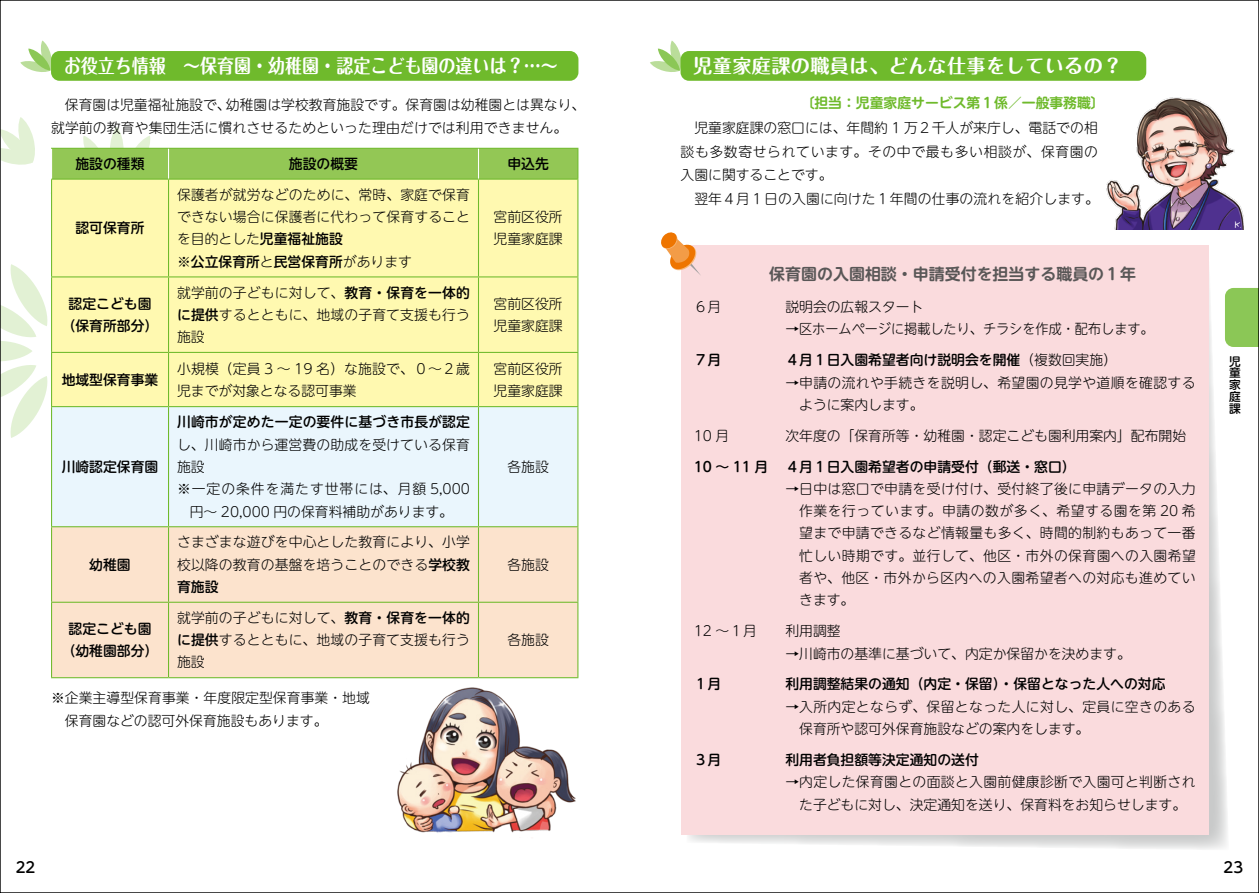
<style>
.page{position:relative;width:1259px;height:893px;background:#fff}
.page>*{position:absolute;margin:0;border:0;box-sizing:border-box;transform-origin:0 0}
.t1{font:700 19.2px "Maru Fo Pro";letter-spacing:.01em;color:#fff;scale:.89 1}
.t2{font:700 19.2px "Maru Fo Pro";letter-spacing:.01em;color:#fff}
.t3{font:700 15.9px "UD Shin M Go Pro De";color:#595757}
.t4{font:500 14.85px "UD Shin M Go Pro";color:#000}
.t5{font:300 13.8px/22.4px "UD Shin M Go Pro";letter-spacing:.01em;color:#000}
.t6{font:500 13.8px/22.4px "UD Shin M Go Pro";color:#000;text-align:center}
.t7{font:300 13.8px "UD Shin M Go Pro";letter-spacing:.07em;color:#000}
.t8{font:700 13.8px "UD Shin M Go Pro De";color:#6fba2c}
.t9{font:500 11.7px/11.7px "UD Shin M Go Pro";color:#000;text-align:justify}
.s1{font-weight:500}
.s2{font-weight:300}
</style>
<div class="page">
<div style="left:1229px;top:288px;width:28px;height:59px;background:#8bc756"></div>
<svg style="left:686px;top:261px;width:543px;height:588px"></svg>
<svg style="left:2px;top:264px;width:46px;height:174px"></svg>
<svg style="left:2px;top:117px;width:33px;height:48px"></svg>
<div style="left:50px;top:186px;width:48px;height:14px;background:#fafcf8;border-radius:50%"></div>
<svg style="left:110px;top:127px;width:14px;height:47px"></svg>
<div style="left:51px;top:51px;width:527px;height:30px;background:#6fba2c;border-radius:9px"></div>
<svg style="left:52px;top:136px;width:526px;height:43px"></svg>
<div style="left:52px;top:180px;width:525px;height:226px;background:#fff9b0"></div>
<div style="left:52px;top:407px;width:525px;height:119px;background:#eaf6fd"></div>
<div style="left:52px;top:527px;width:525px;height:150px;background:#fce3cd"></div>
<hr style="left:51px;top:148px;width:117px;height:1px;background:#6fba2c">
<hr style="left:168px;top:148px;width:310px;height:1px;background:#6fba2c">
<hr style="left:478px;top:148px;width:100px;height:1px;background:#6fba2c">
<hr style="left:577px;top:149px;width:1px;height:30px;background:#6fba2c">
<hr style="left:51px;top:179px;width:117px;height:1px;background:#6fba2c">
<hr style="left:51px;top:180px;width:1px;height:96px;background:#6fba2c">
<hr style="left:168px;top:179px;width:310px;height:1px;background:#6fba2c">
<hr style="left:168px;top:180px;width:1px;height:96px;background:#6fba2c">
<hr style="left:478px;top:179px;width:100px;height:1px;background:#6fba2c">
<hr style="left:478px;top:180px;width:1px;height:96px;background:#6fba2c">
<hr style="left:577px;top:180px;width:1px;height:96px;background:#6fba2c">
<hr style="left:51px;top:276px;width:117px;height:1px;background:#6fba2c">
<hr style="left:51px;top:277px;width:1px;height:75px;background:#6fba2c">
<hr style="left:168px;top:276px;width:310px;height:1px;background:#6fba2c">
<hr style="left:168px;top:277px;width:1px;height:75px;background:#6fba2c">
<hr style="left:478px;top:276px;width:100px;height:1px;background:#6fba2c">
<hr style="left:478px;top:277px;width:1px;height:75px;background:#6fba2c">
<hr style="left:577px;top:277px;width:1px;height:75px;background:#6fba2c">
<hr style="left:51px;top:352px;width:117px;height:1px;background:#6fba2c">
<hr style="left:51px;top:353px;width:1px;height:53px;background:#6fba2c">
<hr style="left:168px;top:352px;width:310px;height:1px;background:#6fba2c">
<hr style="left:168px;top:353px;width:1px;height:53px;background:#6fba2c">
<hr style="left:478px;top:352px;width:100px;height:1px;background:#6fba2c">
<hr style="left:478px;top:353px;width:1px;height:53px;background:#6fba2c">
<hr style="left:577px;top:353px;width:1px;height:53px;background:#6fba2c">
<hr style="left:51px;top:406px;width:117px;height:1px;background:#6fba2c">
<hr style="left:51px;top:407px;width:1px;height:119px;background:#6fba2c">
<hr style="left:168px;top:406px;width:310px;height:1px;background:#6fba2c">
<hr style="left:168px;top:407px;width:1px;height:119px;background:#6fba2c">
<hr style="left:478px;top:406px;width:100px;height:1px;background:#6fba2c">
<hr style="left:478px;top:407px;width:1px;height:119px;background:#6fba2c">
<hr style="left:577px;top:407px;width:1px;height:119px;background:#6fba2c">
<hr style="left:51px;top:526px;width:117px;height:1px;background:#6fba2c">
<hr style="left:51px;top:527px;width:1px;height:75px;background:#6fba2c">
<hr style="left:168px;top:526px;width:310px;height:1px;background:#6fba2c">
<hr style="left:168px;top:527px;width:1px;height:75px;background:#6fba2c">
<hr style="left:478px;top:526px;width:100px;height:1px;background:#6fba2c">
<hr style="left:478px;top:527px;width:1px;height:75px;background:#6fba2c">
<hr style="left:577px;top:527px;width:1px;height:75px;background:#6fba2c">
<hr style="left:51px;top:602px;width:117px;height:1px;background:#6fba2c">
<hr style="left:51px;top:603px;width:1px;height:74px;background:#6fba2c">
<hr style="left:168px;top:602px;width:310px;height:1px;background:#6fba2c">
<hr style="left:168px;top:603px;width:1px;height:74px;background:#6fba2c">
<hr style="left:478px;top:602px;width:100px;height:1px;background:#6fba2c">
<hr style="left:478px;top:603px;width:1px;height:74px;background:#6fba2c">
<hr style="left:577px;top:603px;width:1px;height:74px;background:#6fba2c">
<hr style="left:51px;top:677px;width:117px;height:1px;background:#6fba2c">
<hr style="left:168px;top:677px;width:310px;height:1px;background:#6fba2c">
<hr style="left:478px;top:677px;width:100px;height:1px;background:#6fba2c">
<hr style="left:168px;top:149px;width:1px;height:30px;background:#fff">
<hr style="left:478px;top:149px;width:1px;height:30px;background:#fff">
<div style="left:680px;top:51px;width:466px;height:30px;background:#6fba2c;border-radius:9px"></div>
<div style="left:681px;top:245px;width:527px;height:589px;background:#fadbdd"></div>
<img style="left:1106px;top:97px;width:138px;height:133px">
<svg style="left:650px;top:41px;width:32px;height:32px"></svg>
<svg style="left:20px;top:41px;width:32px;height:32px"></svg>
<svg style="left:661px;top:232px;width:40px;height:43px"></svg>
<img style="left:397px;top:687px;width:179px;height:146px">
<h1 class="t1" style="left:64px;top:51px;width:556px">お役立ち情報　～保育園・幼稚園・認定こども園の違いは？…～</h1>
<p class="t5" style="left:51px;top:92px;width:536px;line-height:23.4px">　保育園は児童福祉施設で、幼稚園は学校教育施設です。保育園は幼稚園とは異なり、就学前の教育や集団生活に慣れさせるためといった理由だけでは利用できません。</p>
<p class="t6" style="left:75px;top:152px;width:71px">施設の種類</p>
<p class="t6" style="left:289px;top:152px;width:71px">施設の概要</p>
<p class="t6" style="left:507px;top:152px;width:43px">申込先</p>
<p class="t6" style="left:75px;top:216px;width:71px">認可保育所</p>
<p class="t5" style="left:177px;top:183px;width:294px">保護者が就労などのために、常時、家庭で保育できない場合に保護者に代わって保育することを目的とした<span class="s1">児童福祉施設<br>※公立保育所</span>と<span class="s1">民営保育所</span>があります</p>
<p class="t5" style="left:493px;top:205px;width:71px">宮前区役所児童家庭課</p>
<p class="t6" style="left:62px;top:292px;width:98px">認定こども園（保育所部分）</p>
<p class="t5" style="left:177px;top:280px;width:294px;text-align:justify">就学前の子どもに対して、<span class="s1">教育・保育を一体的に提供</span>するとともに、地域の子育て支援も行う施設</p>
<p class="t5" style="left:493px;top:292px;width:71px">宮前区役所児童家庭課</p>
<p class="t6" style="left:62px;top:368px;width:98px">地域型保育事業</p>
<p class="t5" style="left:177px;top:356px;width:294px">小規模（定員 3 ～ 19 名）な施設で、０～２歳児までが対象となる認可事業</p>
<p class="t5" style="left:493px;top:356px;width:71px">宮前区役所児童家庭課</p>
<p class="t6" style="left:62px;top:455px;width:98px">川崎認定保育園</p>
<p class="t6" style="left:89px;top:553px;width:43px">幼稚園</p>
<p class="t6" style="left:177px;top:410px;width:294px">川崎市が定めた一定の要件に基づき市長が認定</p>
<p class="t5" style="left:177px;top:432px;width:294px">し、川崎市から運営費の助成を受けている保育</p>
<p class="t5" style="left:177px;top:455px;width:29px">施設</p>
<p class="t7" style="left:177px;top:478px;width:294px">※一定の条件を満たす世帯には、月額 5,000</p>
<p class="t5" style="left:190px;top:499px;width:265px">円〜 20,000 円の保育料補助があります。</p>
<p class="t5" style="left:177px;top:530px;width:294px;text-align:justify">さまざまな遊びを中心とした教育により、小学校以降の教育の基盤を培うことのできる<span class="s1">学校教育施設</span></p>
<p class="t6" style="left:62px;top:617px;width:98px">認定こども園（幼稚園部分）</p>
<p class="t5" style="left:177px;top:606px;width:294px;text-align:justify">就学前の子どもに対して、<span class="s1">教育・保育を一体的に提供</span>するとともに、地域の子育て支援も行う施設</p>
<p class="t5" style="left:65px;top:685px;width:307px;line-height:23.4px;text-indent:-14px">※企業主導型保育事業・年度限定型保育事業・地域保育園などの認可外保育施設もあります。</p>
<p class="t5" style="left:507px;top:455px;width:43px">各施設</p>
<p class="t5" style="left:507px;top:553px;width:43px">各施設</p>
<p class="t5" style="left:507px;top:628px;width:43px">各施設</p>
<h1 class="t2" style="left:693px;top:51px;width:430px">児童家庭課の職員は、どんな仕事をしているの？</h1>
<p class="t8" style="left:800px;top:91px;width:306px">〔担当：児童家庭サービス第１係／一般事務職〕</p>
<p class="t5" style="left:680px;top:116px;width:420px;line-height:23.4px">　児童家庭課の窓口には、年間約 1 万２千人が来庁し、電話での相談も多数寄せられています。その中で最も多い相談が、保育園の入園に関することです。<br>　翌年４月１日の入園に向けた１年間の仕事の流れを紹介します。</p>
<p class="t3" style="left:753px;top:261px;width:384px">　保育園の入園相談・申請受付を担当する職員の１年</p>
<p class="t5" style="left:694px;top:295px;width:29px">６月</p>
<p class="t5" style="left:785px;top:295px;width:140px">説明会の広報スタート</p>
<p class="t5" style="left:785px;top:317px;width:370px">→区ホームページに掲載したり、チラシを作成・配布します。</p>
<p class="t6" style="left:694px;top:348px;width:29px">７月</p>
<p class="t6" style="left:785px;top:348px;width:333px">４月１日入園希望者向け説明会を開催<span class="s2">（複数回実施）</span></p>
<p class="t5" style="left:799px;top:370px;width:398px;text-indent:-14px">→申請の流れや手続きを説明し、希望園の見学や道順を確認するように案内します。</p>
<p class="t5" style="left:694px;top:424px;width:37px">10 月</p>
<p class="t5" style="left:785px;top:424px;width:402px">次年度の「保育所等・幼稚園・認定こども園利用案内」配布開始</p>
<p class="t6" style="left:694px;top:454px;width:383px">10 ～ 11 月 ４月１日入園希望者の申請受付（郵送・窓口）</p>
<p class="t5" style="left:799px;top:477px;width:398px;text-align:justify;text-indent:-14px">→日中は窓口で申請を受け付け、受付終了後に申請データの入力作業を行っています。申請の数が多く、希望する園を第 20 希望まで申請できるなど情報量も多く、時間的制約もあって一番忙しい時期です。並行して、他区・市外の保育園への入園希望者や、他区・市外から区内への入園希望者への対応も進めていきます。</p>
<p class="t5" style="left:694px;top:619px;width:65px">12 ～１月</p>
<p class="t5" style="left:785px;top:619px;width:57px">利用調整</p>
<p class="t5" style="left:785px;top:641px;width:347px">→川崎市の基準に基づいて、内定か保留かを決めます。</p>
<p class="t6" style="left:694px;top:672px;width:29px">１月</p>
<p class="t6" style="left:785px;top:672px;width:395px">利用調整結果の通知（内定・保留）・保留となった人への対応　</p>
<p class="t5" style="left:799px;top:695px;width:398px;text-indent:-14px">→入所内定とならず、保留となった人に対し、定員に空きのある保育所や認可外保育施設などの案内をします。</p>
<p class="t6" style="left:694px;top:748px;width:29px">３月</p>
<p class="t6" style="left:785px;top:748px;width:195px">利用者負担額等決定通知の送付</p>
<p class="t5" style="left:785px;top:770px;width:412px;text-align:center">→内定した保育園との面談と入園前健康診断で入園可と判断された子どもに対し、決定通知を送り、保育料をお知らせします。</p>
<p class="t9" style="left:1229px;top:355px;width:13px">児童家庭課</p>
<p class="t4" style="left:16px;top:855px;width:21px">22</p>
<p class="t4" style="left:1223px;top:855px;width:21px">23</p>
</div>
